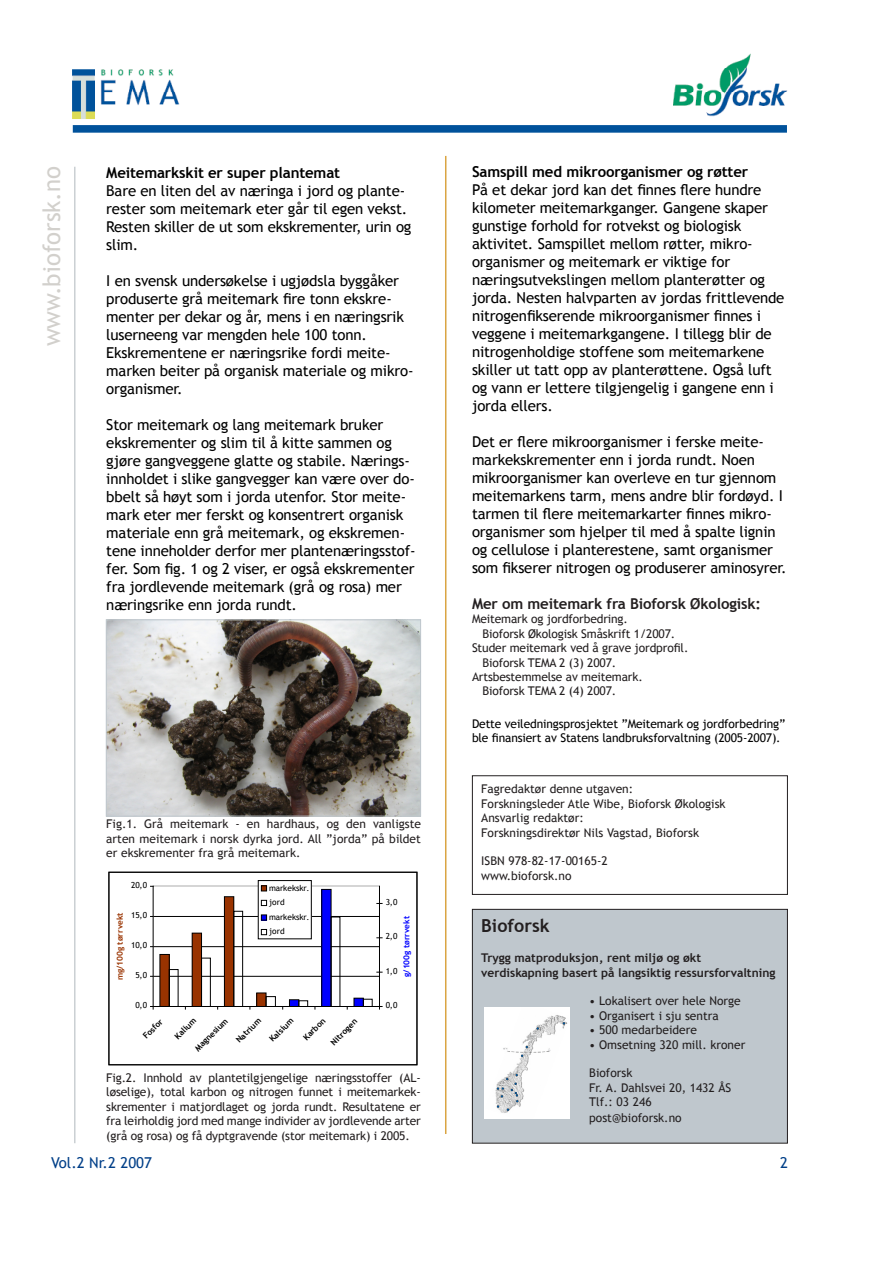
<style>
.page{position:relative;width:893px;height:1263px;background:#fff}
.page>*{position:absolute;margin:0;border:0;box-sizing:border-box;transform-origin:0 0}
.t1{font:24px "Trebuchet MS";color:#d2d0cc}
.t2{font:700 18px "Trebuchet MS";color:#231f20}
.t3{font:15px/18px "Trebuchet MS";letter-spacing:-.01em;color:#000}
.t4{font:700 15px "Trebuchet MS";letter-spacing:-.01em;color:#000}
.t5{font:700 15px "Trebuchet MS";letter-spacing:-.01em;color:#231f20}
.t6{font:15px "Trebuchet MS";color:#013f88}
.t7{font:12px/14.4px "Trebuchet MS";color:#231f20;text-align:justify}
.t8{font:12px/14.4px "Trebuchet MS";letter-spacing:-.01em;color:#000}
.t9{font:700 12px/14.4px "Trebuchet MS";color:#231f20}
.t10{font:8.25px/14.5px "Trebuchet MS";letter-spacing:-.015em;color:#000}
.t11{font:700 8.25px "Trebuchet MS";color:#000}
.t12{font:700 8.25px "Trebuchet MS";color:#930}
.t13{font:700 8.25px "Trebuchet MS";color:#00f}
</style>
<div class="page">
<hr style="left:74px;top:167px;width:2px;height:976px;background:#cbd0d3">
<img style="left:72px;top:53px;width:716px;height:80px">
<div style="left:472px;top:775px;width:316px;height:120px;border:1px solid #231f20"></div>
<div style="left:472px;top:909px;width:315px;height:234px;background:#bfc7cd"></div>
<div style="left:472px;top:909px;width:316px;height:234px;border:1px solid #231f20"></div>
<img style="left:485px;top:1007px;width:85px;height:112px">
<hr style="left:445px;top:156px;width:1px;height:978px;background:#daa543">
<img style="left:108px;top:621px;width:311px;height:193px">
<div style="left:106px;top:619px;width:315px;height:197px;border:1px solid #bfc7cd"></div>
<hr style="left:153px;top:976px;width:226px;height:1px;background:#000">
<hr style="left:153px;top:946px;width:226px;height:1px;background:#000">
<hr style="left:153px;top:916px;width:226px;height:1px;background:#000">
<div style="left:160px;top:954px;width:9px;height:52px;background:#930"></div>
<div style="left:192px;top:933px;width:10px;height:73px;background:#930"></div>
<div style="left:192px;top:933px;width:10px;height:73px;border:1px solid #000"></div>
<div style="left:224px;top:897px;width:10px;height:109px;background:#930"></div>
<div style="left:224px;top:896px;width:10px;height:110px;border:1px solid #000"></div>
<div style="left:257px;top:993px;width:9px;height:13px;background:#930"></div>
<div style="left:256px;top:993px;width:10px;height:13px;border:1px solid #000"></div>
<div style="left:169px;top:969px;width:9px;height:37px;border:1px solid #000"></div>
<div style="left:202px;top:958px;width:8px;height:48px;background:#fff"></div>
<div style="left:201px;top:958px;width:10px;height:48px;border:1px solid #000"></div>
<div style="left:234px;top:911px;width:9px;height:95px;background:#fff"></div>
<div style="left:234px;top:911px;width:9px;height:95px;border:1px solid #000"></div>
<div style="left:266px;top:996px;width:10px;height:10px;border:1px solid #000"></div>
<div style="left:289px;top:1000px;width:10px;height:6px;background:#00f"></div>
<div style="left:289px;top:999px;width:10px;height:7px;border:1px solid #000"></div>
<div style="left:322px;top:889px;width:9px;height:117px;background:#00f"></div>
<div style="left:321px;top:889px;width:10px;height:117px;border:1px solid #000"></div>
<div style="left:354px;top:998px;width:9px;height:8px;background:#00f"></div>
<div style="left:331px;top:917px;width:9px;height:89px;background:#fff"></div>
<div style="left:331px;top:917px;width:9px;height:89px;border:1px solid #000"></div>
<div style="left:363px;top:999px;width:9px;height:7px;border:1px solid #000"></div>
<hr style="left:153px;top:886px;width:1px;height:120px;background:#000">
<hr style="left:153px;top:1006px;width:226px;height:1px;background:#000">
<hr style="left:379px;top:886px;width:1px;height:120px;background:#000">
<div style="left:258px;top:880px;width:53px;height:59px;background:#fff"></div>
<svg style="left:261px;top:885px;width:6px;height:6px"></svg>
<svg style="left:261px;top:900px;width:6px;height:6px"></svg>
<svg style="left:261px;top:915px;width:6px;height:5px"></svg>
<svg style="left:261px;top:929px;width:6px;height:6px"></svg>
<div style="left:109px;top:872px;width:308px;height:193px;border:1px solid #000"></div>
<p class="t1" style="left:38px;top:346px;width:182px;rotate:-90deg">www.bioforsk.no</p>
<p class="t4" style="left:106px;top:164px;width:235px">Meitemarkskit er super plantemat</p>
<p class="t3" style="left:106px;top:182px;width:307px">Bare en liten del av næringa i jord og plante&shy;rester som meitemark eter går til egen vekst.<br>Resten skiller de ut som ekskrementer, urin og slim.</p>
<p class="t3" style="left:106px;top:272px;width:299px">I en svensk undersøkelse i ugjødsla byggåker produserte grå meitemark fire tonn ekskre&shy;menter per dekar og år, mens i en næringsrik luserneeng var mengden hele 100 tonn.</p>
<p class="t3" style="left:106px;top:344px;width:309px">Ekskrementene er næringsrike fordi meite&shy;marken beiter på organisk materiale og mikro&shy;organismer.</p>
<p class="t3" style="left:106px;top:416px;width:278px">Stor meitemark og lang meitemark bruker</p>
<p class="t3" style="left:106px;top:434px;width:311px">ekskrementer og slim til å kitte sammen og gjøre gangveggene glatte og stabile. Nærings&shy;innholdet i slike gangvegger kan være over do&shy;bbelt så høyt som i jorda utenfor. Stor meite&shy;mark eter mer ferskt og konsentrert organisk materiale enn grå meitemark, og ekskremen&shy;tene inneholder derfor mer plantenæringsstof&shy;fer. Som fig. 1 og 2 viser, er også ekskrementer fra jordlevende meitemark (grå og rosa) mer næringsrike enn jorda rundt.</p>
<p class="t7" style="left:106px;top:817px;width:316px">Fig.1. Grå meitemark - en hardhaus, og den vanligste arten meitemark i norsk dyrka jord. All ”jorda” på bildet er ekskrementer fra grå meitemark.</p>
<p class="t10" style="left:131px;top:878px;width:17px">20,0</p>
<p class="t10" style="left:131px;top:908px;width:17px">15,0</p>
<p class="t12" style="left:115px;top:980px;width:70px;rotate:-90deg">mg/100g tørrvekt</p>
<p class="t10" style="left:131px;top:938px;width:17px">10,0</p>
<p class="t10" style="left:135px;top:968px;width:13px">5,0</p>
<p class="t10" style="left:135px;top:998px;width:13px">0,0</p>
<p class="t10" style="left:269px;top:880px;width:42px">markekskr. jord markekskr. jord</p>
<p class="t11" style="left:141px;top:1033px;width:26px;rotate:-45deg">Fosfor</p>
<p class="t11" style="left:172px;top:1034px;width:28px;rotate:-45deg">Kalium</p>
<p class="t11" style="left:193px;top:1046px;width:44px;rotate:-45deg">Magnesium</p>
<p class="t11" style="left:234px;top:1038px;width:33px;rotate:-45deg">Natrium</p>
<p class="t11" style="left:267px;top:1037px;width:32px;rotate:-45deg">Kalsium</p>
<p class="t11" style="left:301px;top:1035px;width:29px;rotate:-45deg">Karbon</p>
<p class="t11" style="left:329px;top:1040px;width:35px;rotate:-45deg">Nitrogen</p>
<p class="t10" style="left:386px;top:895px;width:13px">3,0</p>
<p class="t13" style="left:401px;top:977px;width:62px;rotate:-90deg">g/100g tørrvekt</p>
<p class="t10" style="left:386px;top:929px;width:13px">2,0</p>
<p class="t10" style="left:386px;top:964px;width:13px">1,0</p>
<p class="t10" style="left:386px;top:998px;width:13px">0,0</p>
<p class="t7" style="left:106px;top:1070px;width:316px">Fig.2. Innhold av plantetilgjengelige næringsstoffer (AL&shy;løselige), total karbon og nitrogen funnet i meitemarkek&shy;skrementer i matjordlaget og jorda rundt. Resultatene er fra leirholdig jord med mange individer av jordlevende arter (grå og rosa) og få dyptgravende (stor meitemark) i 2005.</p>
<p class="t6" style="left:51px;top:1153px;width:102px">Vol.2 Nr.2 2007</p>
<p class="t4" style="left:472px;top:162px;width:278px">Samspill med mikroorganismer og røtter</p>
<p class="t3" style="left:472px;top:181px;width:297px">På et dekar jord kan det finnes flere hundre kilometer meitemarkganger. Gangene skaper gunstige forhold for rotvekst og biologisk</p>
<p class="t3" style="left:472px;top:235px;width:282px">aktivitet. Samspillet mellom røtter, mikro-</p>
<p class="t3" style="left:472px;top:253px;width:260px">organismer og meitemark er viktige for</p>
<p class="t3" style="left:472px;top:271px;width:314px">næringsutvekslingen mellom planterøtter og jorda. Nesten halvparten av jordas frittlevende nitrogenfikserende mikroorganismer finnes i veggene i meitemarkgangene. I tillegg blir de nitrogenholdige stoffene som meitemarkene skiller ut tatt opp av planterøttene. Også luft og vann er lettere tilgjengelig i gangene enn i jorda ellers.</p>
<p class="t3" style="left:472px;top:433px;width:316px">Det er flere mikroorganismer i ferske meite&shy;markekskrementer enn i jorda rundt. Noen mikroorganismer kan overleve en tur gjennom meitemarkens tarm, mens andre blir fordøyd. I tarmen til flere meitemarkarter finnes mikro&shy;organismer som hjelper til med å spalte lignin og cellulose i planterestene, samt organismer som fikserer nitrogen og produserer aminosyrer.</p>
<p class="t5" style="left:472px;top:594px;width:290px">Mer om meitemark fra Bioforsk Økologisk:</p>
<p class="t7" style="left:472px;top:612px;width:157px">Meitemark og jordforbedring.</p>
<p class="t7" style="left:482px;top:626px;width:194px">Bioforsk Økologisk Småskrift 1/2007.</p>
<p class="t7" style="left:472px;top:641px;width:218px">Studer meitemark ved å grave jordprofil.</p>
<p class="t7" style="left:482px;top:655px;width:135px">Bioforsk TEMA 2 (3) 2007.</p>
<p class="t7" style="left:472px;top:670px;width:172px">Artsbestemmelse av meitemark.</p>
<p class="t7" style="left:482px;top:684px;width:135px">Bioforsk TEMA 2 (4) 2007.</p>
<p class="t8" style="left:472px;top:716px;width:315px">Dette veiledningsprosjektet ”Meitemark og jordforbedring” ble finansiert av Statens landbruksforvaltning (2005-2007).</p>
<p class="t7" style="left:481px;top:782px;width:153px">Fagredaktør denne utgaven:</p>
<p class="t7" style="left:481px;top:796px;width:246px">Forskningsleder Atle Wibe, Bioforsk Økologisk</p>
<p class="t7" style="left:481px;top:811px;width:104px">Ansvarlig redaktør:</p>
<p class="t7" style="left:481px;top:825px;width:219px">Forskningsdirektør Nils Vagstad, Bioforsk</p>
<p class="t7" style="left:481px;top:854px;width:128px">ISBN 978-82-17-00165-2</p>
<p class="t7" style="left:481px;top:868px;width:92px">www.bioforsk.no</p>
<p class="t2" style="left:481px;top:914px;width:70px">Bioforsk</p>
<p class="t9" style="left:481px;top:951px;width:296px">Trygg matproduksjon, rent miljø og økt verdiskapning basert på langsiktig ressursforvaltning</p>
<p class="t7" style="left:589px;top:994px;width:153px">• Lokalisert over hele Norge</p>
<p class="t7" style="left:589px;top:1008px;width:131px">• Organisert i sju sentra</p>
<p class="t7" style="left:589px;top:1023px;width:109px">• 500 medarbeidere</p>
<p class="t7" style="left:589px;top:1037px;width:158px">• Omsetning 320 mill. kroner</p>
<p class="t7" style="left:589px;top:1066px;width:45px">Bioforsk</p>
<p class="t7" style="left:589px;top:1080px;width:144px">Fr. A. Dahlsvei 20, 1432 ÅS</p>
<p class="t7" style="left:589px;top:1095px;width:64px">Tlf.: 03 246</p>
<p class="t7" style="left:589px;top:1111px;width:94px">post@bioforsk.no</p>
</div>
